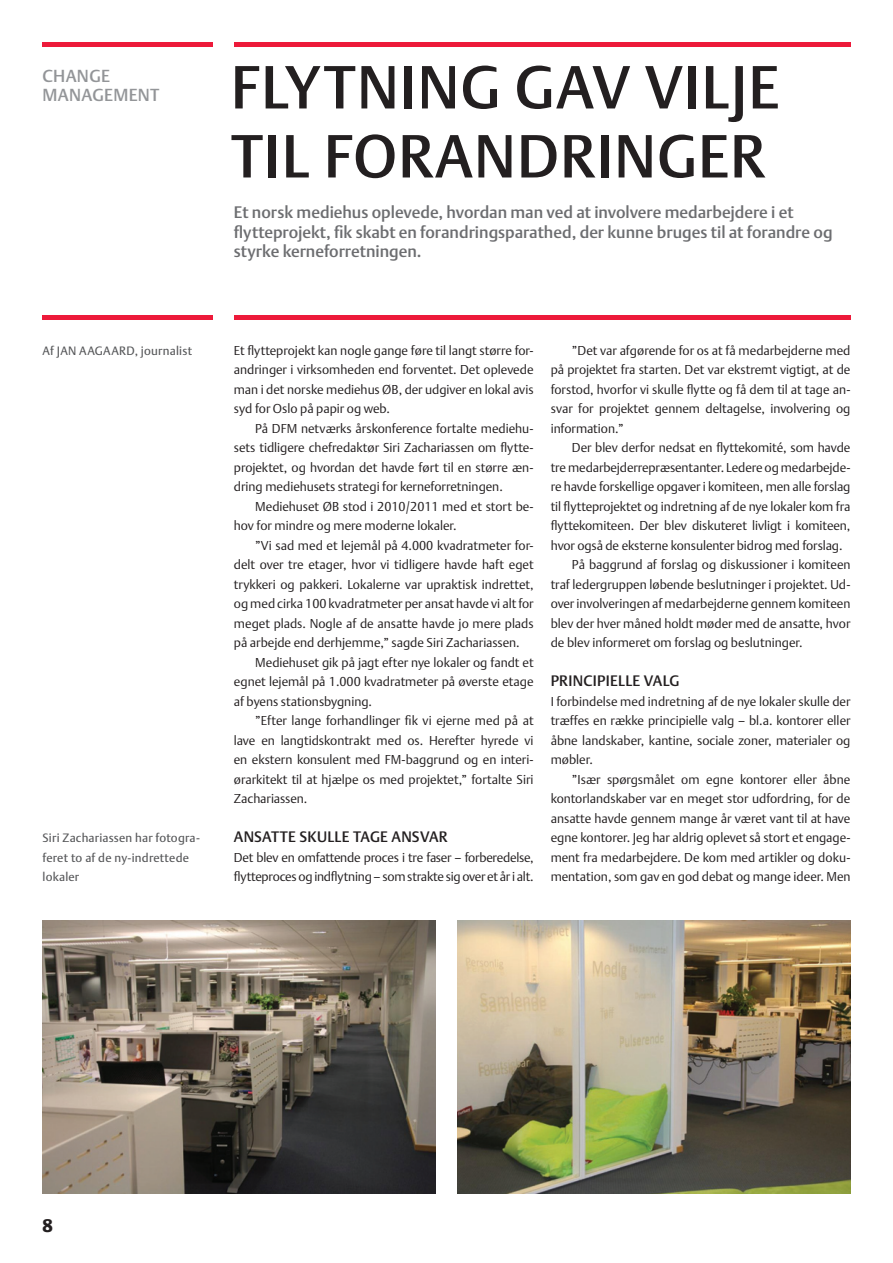
<style>
.page{position:relative;width:893px;height:1263px;background:#fff}
.page>*{position:absolute;margin:0;border:0;box-sizing:border-box;transform-origin:0 0}
.t1{font:60px "DTL Argo T Medium";letter-spacing:.02em;color:#231f20}
.t2{font:18px "DTL Argo T Black";color:#231f20}
.Rubrik{font:17.25px/19.5px "DTL Argo T Medium";letter-spacing:.02em;color:#939598}
.Indledning{font:16.5px/19.5px "DTL Argo T Medium";color:#6c6d70}
.Ml_rubrik{font:15px "DTL Argo T Medium";letter-spacing:.02em;color:#231f20}
.Brød_indryk{font:12.75px/19.5px "DTL Argo T Light";color:#231f20;text-align:justify}
.Brød{font:12.75px/19.5px "DTL Argo T Light";letter-spacing:-.015em;color:#231f20;text-align:justify}
.Billedtekst{font:12px/19.5px "DTL Argo T";letter-spacing:.02em;color:#57585a}
</style>
<div class="page">
<hr style="left:43px;top:43px;width:170px;height:4px;background:#ed1a3a">
<hr style="left:43px;top:316px;width:170px;height:4px;background:#ed1a3a">
<hr style="left:234px;top:43px;width:616px;height:4px;background:#ed1a3a">
<hr style="left:234px;top:316px;width:616px;height:4px;background:#ed1a3a">
<img style="left:43px;top:921px;width:393px;height:272px">
<img style="left:457px;top:920px;width:393px;height:273px">
<p class="Rubrik" style="left:43px;top:66px;width:119px">CHANGE<br>MANAGEMENT</p>
<p class="t1" style="left:231px;top:51px;width:550px">FLYTNING GAV VILJE</p>
<p class="t1" style="left:231px;top:120px;width:536px">TIL FORANDRINGER</p>
<p class="Indledning" style="left:234px;top:202px;width:600px">Et norsk mediehus oplevede, hvordan man ved at involvere medarbejdere i et flytteprojekt, fik skabt en forandringsparathed, der kunne bruges til at forandre og styrke kerneforretningen.</p>
<p class="Billedtekst" style="left:43px;top:340px;width:151px">Af JAN AAGAARD, journalist</p>
<p class="Billedtekst" style="left:43px;top:828px;width:159px">Siri Zachariassen har fotogra&shy;feret to af de ny-indrettede lokaler</p>
<p class="Brød" style="left:234px;top:340px;width:301px">Et flytteprojekt kan nogle gange føre til langt større for&shy;andringer i virksomheden end forventet. Det oplevede man i det norske mediehus ØB, der udgiver en lokal avis syd for Oslo på papir og web.</p>
<p class="Brød_indryk" style="left:234px;top:418px;width:301px;text-indent:21px">På DFM netværks årskonference fortalte mediehu&shy;sets tidligere chefredaktør Siri Zachariassen om flytte&shy;projektet, og hvordan det havde ført til en større æn&shy;dring mediehusets strategi for kerneforretningen.</p>
<p class="Brød_indryk" style="left:234px;top:496px;width:301px;text-indent:21px">Mediehuset ØB stod i 2010/2011 med et stort be&shy;hov for mindre og mere moderne lokaler.</p>
<p class="Brød_indryk" style="left:234px;top:535px;width:301px;text-indent:21px">”Vi sad med et lejemål på 4.000 kvadratmeter for&shy;delt over tre etager, hvor vi tidligere havde haft eget trykkeri og pakkeri. Lokalerne var upraktisk indrettet, og med cirka 100 kvadratmeter per ansat havde vi alt for meget plads. Nogle af de ansatte havde jo mere plads på arbejde end derhjemme,” sagde Siri Zachariassen.</p>
<p class="Brød_indryk" style="left:234px;top:652px;width:301px;text-indent:21px">Mediehuset gik på jagt efter nye lokaler og fandt et egnet lejemål på 1.000 kvadratmeter på øverste etage af byens stationsbygning.</p>
<p class="Brød_indryk" style="left:234px;top:711px;width:301px;text-indent:21px">”Efter lange forhandlinger fik vi ejerne med på at lave en langtidskontrakt med os. Herefter hyrede vi en ekstern konsulent med FM-baggrund og en interi&shy;ørarkitekt til at hjælpe os med projektet,” fortalte Siri Zachariassen.</p>
<p class="Ml_rubrik" style="left:234px;top:828px;width:215px">ANSATTE SKULLE TAGE ANSVAR</p>
<p class="Brød" style="left:234px;top:847px;width:301px">Det blev en omfattende proces i tre faser – forberedelse, flytteproces og indflytning – som strakte sig over et år i alt.</p>
<p class="Brød_indryk" style="left:551px;top:340px;width:301px;text-indent:21px">”Det var afgørende for os at få medarbejderne med på projektet fra starten. Det var ekstremt vigtigt, at de forstod, hvorfor vi skulle flytte og få dem til at tage an&shy;svar for projektet gennem deltagelse, involvering og information.”</p>
<p class="Brød_indryk" style="left:551px;top:438px;width:301px;text-indent:21px">Der blev derfor nedsat en flyttekomité, som havde tre medarbejderrepræsentanter. Ledere og medarbejde&shy;re havde forskellige opgaver i komiteen, men alle forslag til flytteprojektet og indretning af de nye lokaler kom fra flyttekomiteen. Der blev diskuteret livligt i komiteen, hvor også de eksterne konsulenter bidrog med forslag.</p>
<p class="Brød_indryk" style="left:551px;top:555px;width:301px;text-indent:21px">På baggrund af forslag og diskussioner i komiteen traf ledergruppen løbende beslutninger i projektet. Ud&shy;over involveringen af medarbejderne gennem komiteen blev der hver måned holdt møder med de ansatte, hvor de blev informeret om forslag og beslutninger.</p>
<p class="Ml_rubrik" style="left:551px;top:672px;width:130px">PRINCIPIELLE VALG</p>
<p class="Brød" style="left:551px;top:691px;width:301px">I forbindelse med indretning af de nye lokaler skulle der træffes en række principielle valg – bl.a. kontorer eller åbne landskaber, kantine, sociale zoner, materialer og møbler.</p>
<p class="Brød_indryk" style="left:551px;top:769px;width:301px;text-indent:21px">”Især spørgsmålet om egne kontorer eller åbne kontorlandskaber var en meget stor udfordring, for de ansatte havde gennem mange år været vant til at have egne kontorer. Jeg har aldrig oplevet så stort et engage&shy;ment fra medarbejdere. De kom med artikler og doku&shy;mentation, som gav en god debat og mange ideer. Men</p>
<h2 class="t2" style="left:43px;top:1215px;width:12px">8</h2>
</div>
